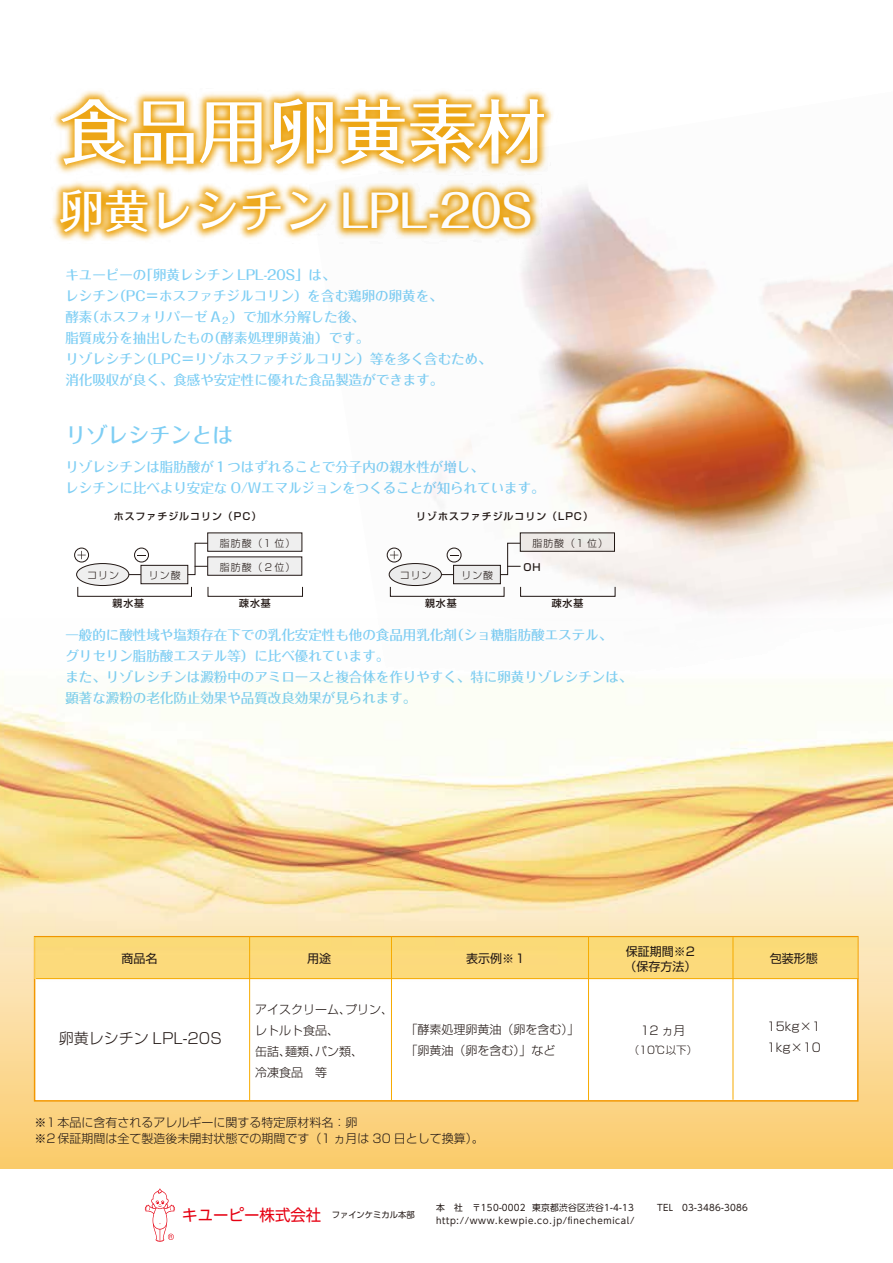
<style>
.page{position:relative;width:893px;height:1263px;background:#fff}
.page>*{position:absolute;margin:0;border:0;box-sizing:border-box;transform-origin:0 0}
.t1{font:500 69.6px "Folk Pro";color:#fff}
.t2{font:500 45px "Folk Pro";color:#fff}
.t3{font:500 21px "Folk Pro";color:#7ecef4}
.t4{font:300 15px "Shin Go Pr 6 N";color:#221815}
.t5{font:500 13.5px/21px "Folk Pro";color:#7ecef4}
.t6{font:300 12px/21px "Shin Go Pr 6 N";color:#221815}
.t7{font:12px/15.1px "Shin Go Pr 6 N";color:#221815}
.t8{font:300 10.5px "Shin Go Pr 6 N";color:#221815}
.t9{font:500 9.9px "Shin Go Pr 6 N";letter-spacing:.1em;color:#221815}
.t10{font:300 9.9px "Shin Go Pr 6 N";letter-spacing:.1em;color:#221815}
.t11{font:9px "UD Shin Go Pr 6";letter-spacing:.025em;color:#221815}
.t12{font:9px "UD Shin Go Pr 6";letter-spacing:.075em;color:#221815}
.t13{font:8.55px "UD Shin Go Pr 6";color:#221815}
.s1{font-size:15.9px;color:#e60012}
</style>
<div class="page">
<svg style="left:0;top:981px;width:893px;height:188px;background:#fad07a"></svg>
<img style="left:52px;top:90px;width:257px;height:149px">
<svg style="left:61px;top:192px;width:248px;height:49px"></svg>
<div style="left:34px;top:936px;width:825px;height:165px;background:#fff;border:1px solid #f39700"></div>
<hr style="left:249px;top:936px;width:1px;height:164px;background:#f7ab00">
<hr style="left:391px;top:936px;width:1px;height:164px;background:#f7ab00">
<hr style="left:732px;top:937px;width:1px;height:163px;background:#f7ab00">
<hr style="left:588px;top:936px;width:1px;height:164px;background:#f7ab00">
<div style="left:208px;top:533px;width:94px;height:18px;background:#efefef"></div>
<div style="left:208px;top:557px;width:94px;height:18px;background:#efefef"></div>
<div style="left:141px;top:565px;width:47px;height:19px;background:#efefef;border:1px solid #221815"></div>
<div style="left:77px;top:563px;width:52px;height:22px;background:#efefef;border-radius:50%"></div>
<div style="left:76px;top:563px;width:53px;height:23px;border:1px solid #221815;border-radius:50%"></div>
<div style="left:74px;top:548px;width:15px;height:14px;border:1px solid #221815;border-radius:50%"></div>
<svg style="left:77px;top:543px;width:146px;height:32px"></svg>
<div style="left:77px;top:586px;width:115px;height:11px;border:1px solid #221815"></div>
<div style="left:208px;top:586px;width:95px;height:11px;border:1px solid #221815"></div>
<img style="left:309px;top:90px;width:584px;height:521px">
<img style="left:0;top:678px;width:893px;height:303px">
<svg style="left:145px;top:1188px;width:30px;height:54px"></svg>
<h1 class="t1" style="left:59px;top:73px;width:489px">食品用卵黄素材</h1>
<h2 class="t2" style="left:59px;top:173px;width:474px">卵黄レシチン LPL-20S</h2>
<p class="t5" style="left:65px;top:263px;width:428px">キユーピーの「卵黄レシチン LPL-20S」は、<br>レシチン（PC＝ホスファチジルコリン）を含む鶏卵の卵黄を、<br>酵素（ホスフォリパーゼ A<sub>２</sub>）で加水分解した後、<br>脂質成分を抽出したもの（酵素処理卵黄油）です。<br>リゾレシチン（LPC＝リゾホスファチジルコリン）等を多く含むため、消化吸収が良く、食感や安定性に優れた食品製造ができます。</p>
<h3 class="t3" style="left:65px;top:417px;width:169px">リゾレシチンとは</h3>
<p class="t5" style="left:65px;top:455px;width:481px">リゾレシチンは脂肪酸が１つはずれることで分子内の親水性が増し、<br>レシチンに比べより安定な O/Wエマルジョンをつくることが知られています。</p>
<p class="t9" style="left:114px;top:508px;width:149px">ホスファチジルコリン（PC）</p>
<p class="t9" style="left:416px;top:508px;width:178px">リゾホスファチジルコリン（LPC）</p>
<p class="t10" style="left:87px;top:567px;width:33px">コリン</p>
<p class="t10" style="left:149px;top:567px;width:33px">リン酸</p>
<p class="t10" style="left:220px;top:535px;width:77px">脂肪酸（1 位）</p>
<p class="t10" style="left:220px;top:559px;width:77px">脂肪酸（２位）</p>
<p class="t9" style="left:112px;top:595px;width:33px">親水基</p>
<p class="t9" style="left:239px;top:595px;width:33px">疎水基</p>
<p class="t10" style="left:532px;top:535px;width:77px">脂肪酸（1 位）</p>
<p class="t9" style="left:523px;top:559px;width:19px">OH</p>
<p class="t10" style="left:400px;top:567px;width:33px">コリン</p>
<p class="t10" style="left:461px;top:567px;width:33px">リン酸</p>
<p class="t9" style="left:425px;top:595px;width:33px">親水基</p>
<p class="t9" style="left:552px;top:595px;width:33px">疎水基</p>
<p class="t5" style="left:65px;top:623px;width:568px">一般的に酸性域や塩類存在下での乳化安定性も他の食品用乳化剤（ショ糖脂肪酸エステル、<br>グリセリン脂肪酸エステル等）に比べ優れています。<br>また、リゾレシチンは澱粉中のアミロースと複合体を作りやすく、特に卵黄リゾレシチンは、顕著な澱粉の老化防止効果や品質改良効果が見られます。</p>
<p class="t7" style="left:624px;top:943px;width:73px">保証期間※2（保存方法）</p>
<p class="t7" style="left:122px;top:950px;width:37px">商品名</p>
<p class="t7" style="left:307px;top:950px;width:25px">用途</p>
<p class="t7" style="left:466px;top:950px;width:61px">表示例※１</p>
<p class="t7" style="left:770px;top:950px;width:49px">包装形態</p>
<p class="t4" style="left:59px;top:1026px;width:164px">卵黄レシチン LPL-20S</p>
<p class="t6" style="left:255px;top:997px;width:140px">アイスクリーム、プリン、レトルト食品、<br>缶詰、麺類、パン類、<br>冷凍食品　等</p>
<p class="t6" style="left:405px;top:1018px;width:175px">「酵素処理卵黄油（卵を含む）」「卵黄油（卵を含む）」など</p>
<p class="t6" style="left:35px;top:1113px;width:451px;line-height:16.5px">※1 本品に含有されるアレルギーに関する特定原材料名：卵<br>※2 保証期間は全て製造後未開封状態での期間です（1 ヵ月は 30 日として換算）。</p>
<p class="t6" style="left:640px;top:1018px;width:47px">12 ヵ月</p>
<p class="t8" style="left:629px;top:1042px;width:70px">（10℃以下）</p>
<p class="t6" style="left:767px;top:1015px;width:56px">15kg×1<br>1kg×10</p>
<p class="t13" style="left:182px;top:1208px;width:234px"><span class="s1">キユーピー株式会社</span> ファインケミカル本部</p>
<p class="t11" style="left:436px;top:1200px;width:199px">本　社　〒150-0002 東京都渋谷区渋谷1-4-13</p>
<p class="t11" style="left:657px;top:1200px;width:92px">TEL　03-3486-3086</p>
<p class="t12" style="left:436px;top:1213px;width:200px">http://www.kewpie.co.jp/finechemical/</p>
</div>
